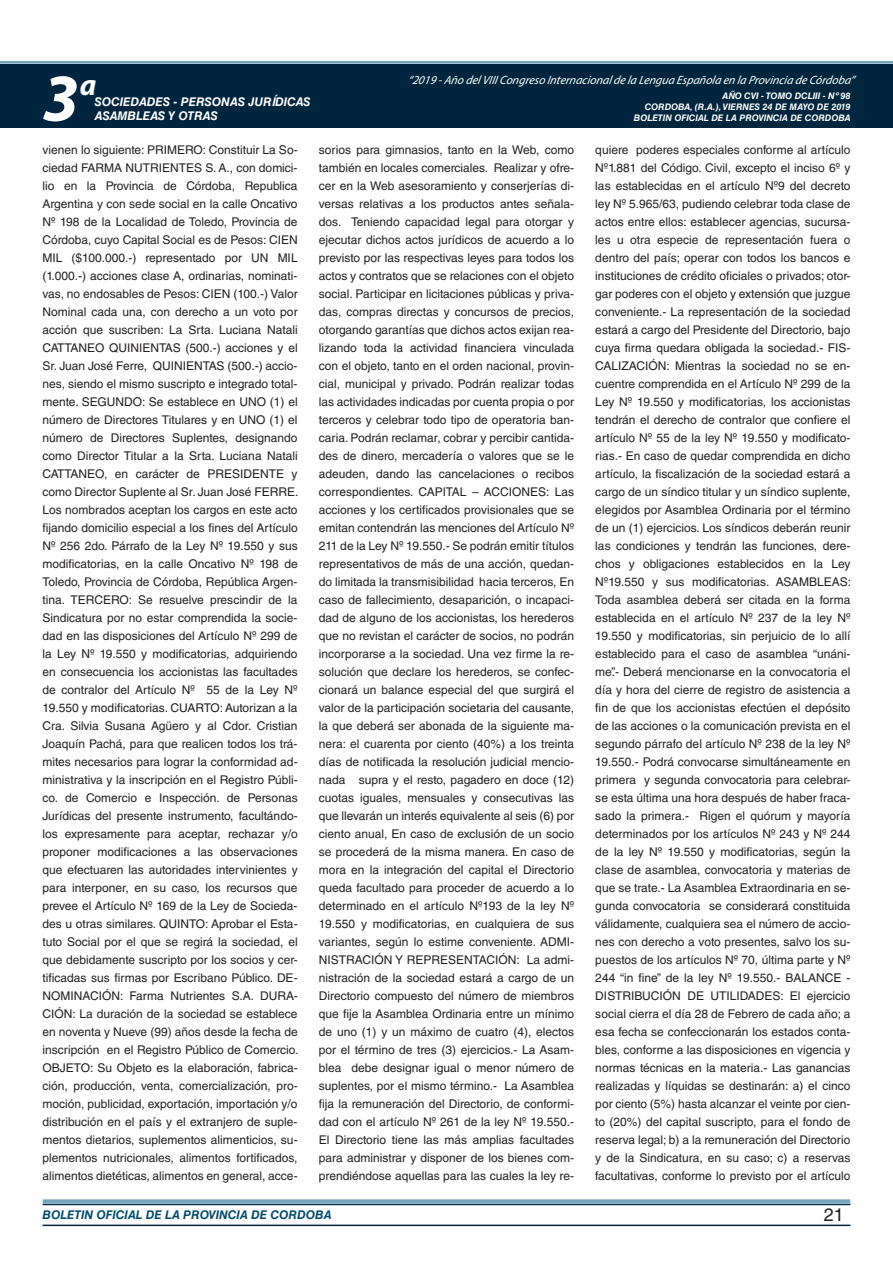
<style>
.page{position:relative;width:893px;height:1263px;background:#fff}
.page>*{position:absolute;margin:0;border:0;box-sizing:border-box;transform-origin:0 0}
.t1{font:italic 700 67.5px "Myriad Pro";color:#fff}
.t2{font:italic 700 30px "Myriad Pro";color:#fff}
.t3{font:18px "Helvetica LT Std";color:#231f20}
.t4{font:12px/18px "Helvetica LT Std";color:#231f20;text-align:justify}
.t5{font:italic 12px "Myriad Pro";color:#fff}
.t6{font:italic 700 12px "Helvetica LT Std";color:#fff}
.t7{font:italic 700 12px "Helvetica LT Std";color:#004b6c}
.t8{font:italic 700 9px/10.8px "Helvetica LT Std";color:#fff;text-align:right}
</style>
<div class="page">
<div style="left:0;top:61px;width:893px;height:6px;background:#fff;opacity:.75"></div>
<div style="left:0;top:64px;width:893px;height:64px;background:#00263f"></div>
<hr style="left:43px;top:1224px;width:807px;height:2px;background:#00263f">
<div style="left:42px;top:1198px;width:809px;height:8px;background:#fff;opacity:.75"></div>
<h2 class="t2" style="left:80px;top:66px;width:18px">a</h2>
<p class="t5" style="left:408px;top:72px;width:448px">“2019 -Año delVIIICongreso Internacionalde la Lengua Esp añola en la Provincia de Córdoba”</p>
<h1 class="t1" style="left:43px;top:54px;width:38px">3</h1>
<p class="t8" style="left:634px;top:91px;width:218px">AÑO CVI - TOMO DCLIII - Nº 98<br>CORDOBA, (R.A.), VIERNES 24 DE MAYO DE 2019<br>BOLETIN OFICIAL DE LA PROVINCIA DE CORDOBA</p>
<p class="t6" style="left:95px;top:94px;width:217px">SOCIEDADES - PERSONAS JURÍDICAS</p>
<p class="t6" style="left:95px;top:109px;width:125px">ASAMBLEAS Y OTRAS</p>
<p class="t4" style="left:43px;top:141px;width:257px">vienen lo siguiente: PRIMERO: Constituir La So&shy;ciedad FARMA NUTRIENTES S. A., con domici&shy;lio en la Provincia de Córdoba, Republica Argentina y con sede social en la calle Oncativo Nº 198 de la Localidad de Toledo, Provincia de Córdoba, cuyo Capital Social es de Pesos: CIEN MIL ($100.000.-) representado por UN MIL (1.000.-) acciones clase A, ordinarias, nominati&shy;vas, no endosables de Pesos: CIEN (100.-) Valor Nominal cada una, con derecho a un voto por acción que suscriben: La Srta. Luciana Natali CATTANEO QUINIENTAS (500.-) acciones y el Sr. Juan José Ferre, QUINIENTAS (500.-) accio&shy;nes, siendo el mismo suscripto e integrado total&shy;mente. SEGUNDO: Se establece en UNO (1) el número de Directores Titulares y en UNO (1) el número de Directores Suplentes, designando como Director Titular a la Srta. Luciana Natali CATTANEO, en carácter de PRESIDENTE y como Director Suplente al Sr. Juan José FERRE.<br>Los nombrados aceptan los cargos en este acto fijando domicilio especial a los fines del Artículo Nº 256 2do. Párrafo de la Ley Nº 19.550 y sus modificatorias, en la calle Oncativo Nº 198 de Toledo, Provincia de Córdoba, República Argen&shy;tina. TERCERO: Se resuelve prescindir de la Sindicatura por no estar comprendida la socie&shy;dad en las disposiciones del Artículo Nº 299 de la Ley Nº 19.550 y modificatorias, adquiriendo en consecuencia los accionistas las facultades de contralor del Artículo Nº 55 de la Ley Nº 19.550 y modificatorias. CUARTO: Autorizan a la Cra. Silvia Susana Agüero y al Cdor. Cristian Joaquín Pachá, para que realicen todos los trá&shy;mites necesarios para lograr la conformidad ad&shy;ministrativa y la inscripción en el Registro Públi&shy;co. de Comercio e Inspección. de Personas Jurídicas del presente instrumento, facultándo&shy;los expresamente para aceptar, rechazar y/o proponer modificaciones a las observaciones que efectuaren las autoridades intervinientes y para interponer, en su caso, los recursos que prevee el Artículo Nº 169 de la Ley de Socieda&shy;des u otras similares. QUINTO: Aprobar el Esta&shy;tuto Social por el que se regirá la sociedad, el que debidamente suscripto por los socios y cer&shy;tificadas sus firmas por Escribano Público. DE-NOMINACIÓN: Farma Nutrientes S.A. DURA-CIÓN: La duración de la sociedad se establece en noventa y Nueve (99) años desde la fecha de inscripción en el Registro Público de Comercio.<br>OBJETO: Su Objeto es la elaboración, fabrica&shy;ción, producción, venta, comercialización, pro&shy;moción, publicidad, exportación, importación y/o distribución en el país y el extranjero de suple&shy;mentos dietarios, suplementos alimenticios, su&shy;plementos nutricionales, alimentos fortificados, alimentos dietéticas, alimentos en general, acce-</p>
<p class="t4" style="left:319px;top:141px;width:257px">sorios para gimnasios, tanto en la Web, como también en locales comerciales. Realizar y ofre&shy;cer en la Web asesoramiento y conserjerías di&shy;versas relativas a los productos antes señala&shy;dos. Teniendo capacidad legal para otorgar y ejecutar dichos actos jurídicos de acuerdo a lo previsto por las respectivas leyes para todos los actos y contratos que se relaciones con el objeto social. Participar en licitaciones públicas y priva&shy;das, compras directas y concursos de precios, otorgando garantías que dichos actos exijan rea&shy;lizando toda la actividad financiera vinculada con el objeto, tanto en el orden nacional, provin&shy;cial, municipal y privado. Podrán realizar todas las actividades indicadas por cuenta propia o por terceros y celebrar todo tipo de operatoria ban&shy;caria. Podrán reclamar, cobrar y percibir cantida&shy;des de dinero, mercadería o valores que se le adeuden, dando las cancelaciones o recibos correspondientes. CAPITAL – ACCIONES: Las acciones y los certificados provisionales que se emitan contendrán las menciones del Artículo Nº 211 de la Ley Nº 19.550.- Se podrán emitir títulos representativos de más de una acción, quedan&shy;do limitada la transmisibilidad hacia terceros, En caso de fallecimiento, desaparición, o incapaci&shy;dad de alguno de los accionistas, los herederos que no revistan el carácter de socios, no podrán incorporarse a la sociedad. Una vez firme la re&shy;solución que declare los herederos, se confec&shy;cionará un balance especial del que surgirá el valor de la participación societaria del causante, la que deberá ser abonada de la siguiente ma&shy;nera: el cuarenta por ciento (40%) a los treinta días de notificada la resolución judicial mencio&shy;nada supra y el resto, pagadero en doce (12) cuotas iguales, mensuales y consecutivas las que llevarán un interés equivalente al seis (6) por ciento anual, En caso de exclusión de un socio se procederá de la misma manera. En caso de mora en la integración del capital el Directorio queda facultado para proceder de acuerdo a lo determinado en el artículo Nº193 de la ley Nº 19.550 y modificatorias, en cualquiera de sus variantes, según lo estime conveniente. ADMI-NISTRACIÓN Y REPRESENTACIÓN: La admi&shy;nistración de la sociedad estará a cargo de un Directorio compuesto del número de miembros que fije la Asamblea Ordinaria entre un mínimo de uno (1) y un máximo de cuatro (4), electos por el término de tres (3) ejercicios.- La Asam&shy;blea debe designar igual o menor número de suplentes, por el mismo término.- La Asamblea fija la remuneración del Directorio, de conformi&shy;dad con el artículo Nº 261 de la ley Nº 19.550.- El Directorio tiene las más amplias facultades para administrar y disponer de los bienes com&shy;prendiéndose aquellas para las cuales la ley re-</p>
<p class="t4" style="left:595px;top:141px;width:257px">quiere poderes especiales conforme al artículo Nº1.881 del Código. Civil, excepto el inciso 6º y las establecidas en el artículo Nº9 del decreto ley Nº 5.965/63, pudiendo celebrar toda clase de actos entre ellos: establecer agencias, sucursa&shy;les u otra especie de representación fuera o dentro del país; operar con todos los bancos e instituciones de crédito oficiales o privados; otor&shy;gar poderes con el objeto y extensión que juzgue conveniente.- La representación de la sociedad estará a cargo del Presidente del Directorio, bajo cuya firma quedara obligada la sociedad.- FIS-CALIZACIÓN: Mientras la sociedad no se en&shy;cuentre comprendida en el Artículo Nº 299 de la Ley Nº 19.550 y modificatorias, los accionistas tendrán el derecho de contralor que confiere el artículo Nº 55 de la ley Nº 19.550 y modificato&shy;rias.- En caso de quedar comprendida en dicho artículo, la fiscalización de la sociedad estará a cargo de un síndico titular y un síndico suplente, elegidos por Asamblea Ordinaria por el término de un (1) ejercicios. Los síndicos deberán reunir las condiciones y tendrán las funciones, dere&shy;chos y obligaciones establecidos en la Ley Nº19.550 y sus modificatorias. ASAMBLEAS:<br>Toda asamblea deberá ser citada en la forma establecida en el artículo Nº 237 de la ley Nº 19.550 y modificatorias, sin perjuicio de lo allí establecido para el caso de asamblea “unáni&shy;me”.- Deberá mencionarse en la convocatoria el día y hora del cierre de registro de asistencia a fin de que los accionistas efectúen el depósito de las acciones o la comunicación prevista en el segundo párrafo del artículo Nº 238 de la ley Nº 19.550.- Podrá convocarse simultáneamente en primera y segunda convocatoria para celebrar&shy;se esta última una hora después de haber fraca&shy;sado la primera.- Rigen el quórum y mayoría determinados por los artículos Nº 243 y Nº 244 de la ley Nº 19.550 y modificatorias, según la clase de asamblea, convocatoria y materias de que se trate.- La Asamblea Extraordinaria en se&shy;gunda convocatoria se considerará constituida válidamente, cualquiera sea el número de accio&shy;nes con derecho a voto presentes, salvo los su&shy;puestos de los artículos Nº 70, última parte y Nº 244 “in fine” de la ley Nº 19.550.- BALANCE - DISTRIBUCIÓN DE UTILIDADES: El ejercicio social cierra el día 28 de Febrero de cada año; a esa fecha se confeccionarán los estados conta&shy;bles, conforme a las disposiciones en vigencia y normas técnicas en la materia.- Las ganancias realizadas y líquidas se destinarán: a) el cinco por ciento (5%) hasta alcanzar el veinte por cien&shy;to (20%) del capital suscripto, para el fondo de reserva legal; b) a la remuneración del Directorio y de la Sindicatura, en su caso; c) a reservas facultativas, conforme lo previsto por el artículo</p>
<p class="t7" style="left:43px;top:1208px;width:290px">BOLETIN OFICIAL DE LA PROVINCIA DE CORDOBA</p>
<h3 class="t3" style="left:824px;top:1204px;width:22px">21</h3>
</div>
